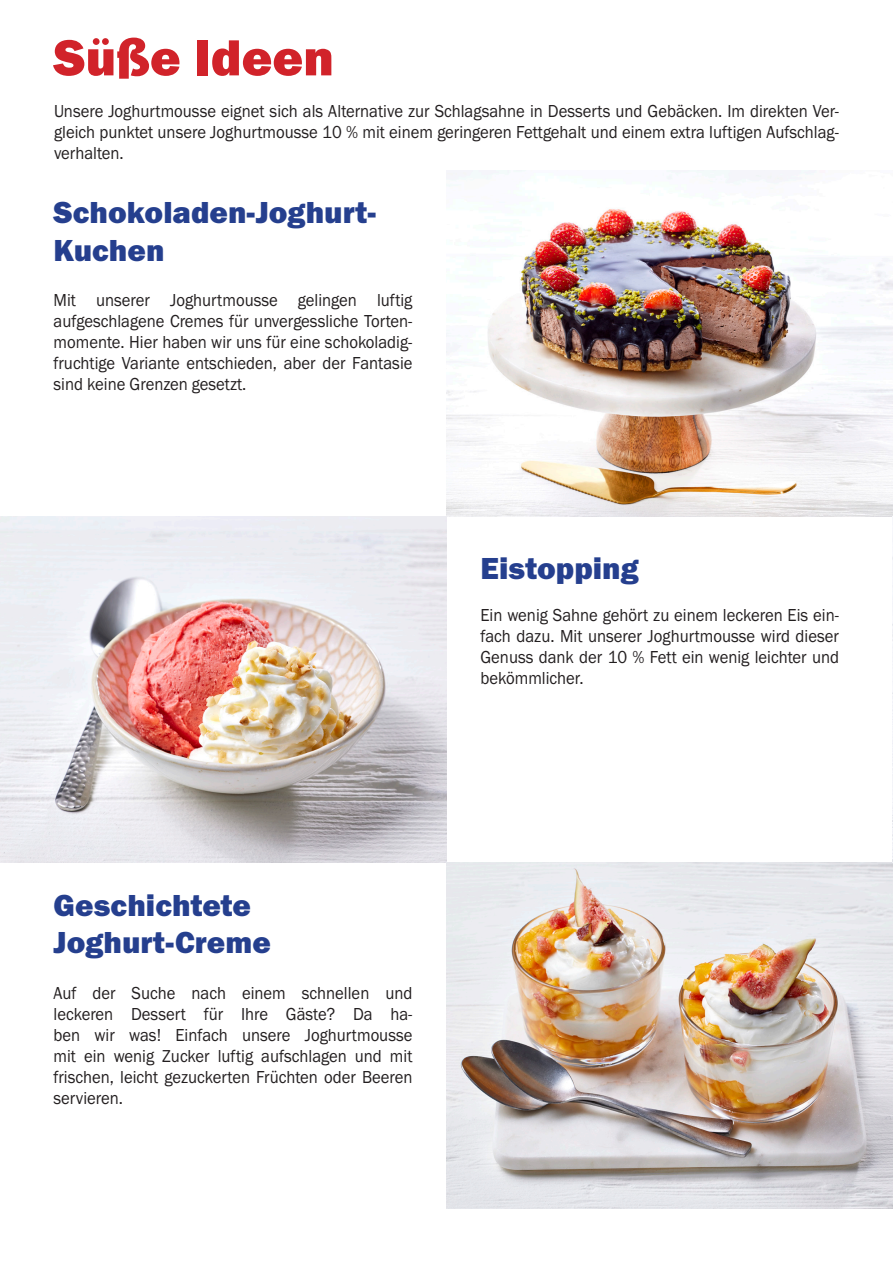
<style>
.page{position:relative;width:893px;height:1263px;background:#fff}
.page>*{position:absolute;margin:0;border:0;box-sizing:border-box;transform-origin:0 0}
.t1{font:52.5px "Franklin Gothic URW Hea";color:#d1232a}
.t2{font:31.5px/37.8px "Franklin Gothic URW Hea";color:#253f8e}
.t3{font:18px/21px "Franklin Gothic URW Boo";color:#231f20;text-align:justify;scale:.93 1}
</style>
<div class="page">
<img style="left:446px;top:170px;width:447px;height:346px">
<img style="left:0;top:516px;width:446px;height:347px">
<img style="left:446px;top:863px;width:447px;height:346px">
<img style="left:892px;top:538px;width:1px;height:325px">
<h1 class="t1" style="left:54px;top:24px;width:282px">Süße Ideen</h1>
<p class="t3" style="left:54px;top:101px;width:845px">Unsere Joghurtmousse eignet sich als Alternative zur Schlagsahne in Desserts und Gebäcken. Im direkten Ver&shy;gleich punktet unsere Joghurtmousse 10 % mit einem geringeren Fettgehalt und einem extra luftigen Aufschlag&shy;verhalten.</p>
<h2 class="t2" style="left:54px;top:192px;width:324px">Schokoladen-Joghurt-<br>Kuchen</h2>
<p class="t3" style="left:54px;top:290px;width:387px">Mit unserer Joghurtmousse gelingen luftig aufgeschlagene Cremes für unvergessliche Torten&shy;momente. Hier haben wir uns für eine schokoladig&shy;fruchtige Variante entschieden, aber der Fantasie sind keine Grenzen gesetzt.</p>
<h2 class="t2" style="left:480px;top:549px;width:160px">Eistopping</h2>
<p class="t3" style="left:480px;top:605px;width:387px">Ein wenig Sahne gehört zu einem leckeren Eis ein&shy;fach dazu. Mit unserer Joghurtmousse wird dieser Genuss dank der 10 % Fett ein wenig leichter und bekömmlicher.</p>
<h2 class="t2" style="left:54px;top:885px;width:219px">Geschichtete<br>Joghurt-Creme</h2>
<p class="t3" style="left:54px;top:983px;width:387px">Auf der Suche nach einem schnellen und leckeren Dessert für Ihre Gäste? Da ha&shy;ben wir was! Einfach unsere Joghurtmousse mit ein wenig Zucker luftig aufschlagen und mit frischen, leicht gezuckerten Früchten oder Beeren servieren.</p>
</div>
